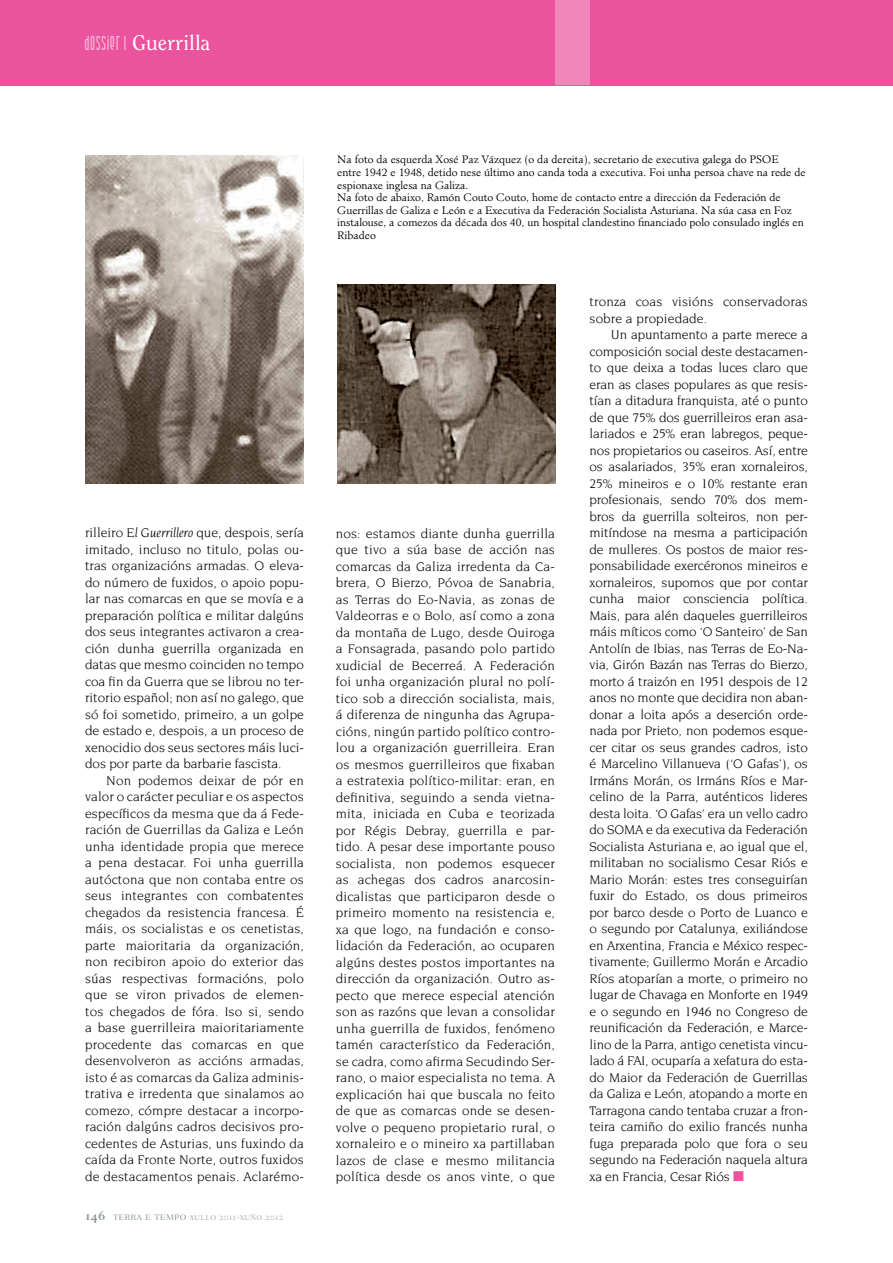
<style>
.page{position:relative;width:893px;height:1263px;background:#fff}
.page>*{position:absolute;margin:0;border:0;box-sizing:border-box;transform-origin:0 0}
.t1{font:21px "Clearface";color:#fff}
.t2{font:13.5px/16.5px "Novarese";letter-spacing:.01em;color:#000;text-align:justify}
.t3{font:300 10.5px/12.6px "Minister";color:#000}
.t4{font:10.5px "Fairfield Light SC";color:#a5afb5}
.s1{font-family:"Andover";color:#f7bad8}
.s2{font-style:italic}
.s3{font-family:"Fairfield Bold SC";font-size:13.5px;color:#8a969d}
.s4{font-size:12px;color:#8a969d}
.s5{color:#eb539e}
</style>
<div class="page">
<div style="left:0;top:0;width:893px;height:85px;background:#eb539e"></div>
<div style="left:555px;top:0;width:34px;height:85px;background:#f186bb"></div>
<img style="left:85px;top:155px;width:219px;height:329px">
<img style="left:337px;top:285px;width:218px;height:199px">
<h1 class="t1" style="left:85px;top:30px;width:127px"><span class="s1">DOSSIER |</span> Guerrilla</h1>
<p class="t2" style="left:85px;top:525px;width:220px">rilleiro <span class="s2">El Guerrillero</span> que, despois, sería imitado, incluso no titulo, polas ou&shy;tras organizacións armadas. O eleva&shy;do número de fuxidos, o apoio popu&shy;lar nas comarcas en que se movía e a preparación política e militar dalgúns dos seus integrantes activaron a crea&shy;ción dunha guerrilla organizada en datas que mesmo coinciden no tempo coa fin da Guerra que se librou no ter&shy;ritorio español; non así no galego, que só foi sometido, primeiro, a un golpe de estado e, despois, a un proceso de xenocidio dos seus sectores máis luci&shy;dos por parte da barbarie fascista.</p>
<p class="t2" style="left:85px;top:772px;width:220px;text-indent:21px">Non podemos deixar de pór en valor o carácter peculiar e os aspectos específicos da mesma que da á Fede&shy;ración de Guerrillas da Galiza e León unha identidade propia que merece a pena destacar. Foi unha guerrilla autóctona que non contaba entre os seus integrantes con combatentes chegados da resistencia francesa. É máis, os socialistas e os cenetistas, parte maioritaria da organización, non recibiron apoio do exterior das súas respectivas formacións, polo que se viron privados de elemen&shy;tos chegados de fóra. Iso si, sendo a base guerrilleira maioritariamente procedente das comarcas en que desenvolveron as accións armadas, isto é as comarcas da Galiza adminis&shy;trativa e irredenta que sinalamos ao comezo, cómpre destacar a incorpo&shy;ración dalgúns cadros decisivos pro&shy;cedentes de Asturias, uns fuxindo da caída da Fronte Norte, outros fuxidos de destacamentos penais. Aclarémo-</p>
<p class="t4" style="left:85px;top:1210px;width:200px"><span class="s3">146</span> <span class="s4">terra e tempo</span> xullo 2011-xuño 2012</p>
<p class="t3" style="left:337px;top:153px;width:470px">Na foto da esquerda Xosé Paz Vázquez (o da dereita), secretario de executiva galega do PSOE<br>entre 1942 e 1948, detido nese último ano canda toda a executiva. Foi unha persoa chave na rede de espionaxe inglesa na Galiza.<br>Na foto de abaixo, Ramón Couto Couto, home de contacto entre a dirección da Federación de Guerrillas de Galiza e León e a Executiva da Federación Socialista Asturiana. Na súa casa en Foz instalouse, a comezos da década dos 40, un hospital clandestino financiado polo consulado inglés en Ribadeo</p>
<p class="t2" style="left:336px;top:525px;width:221px">nos: estamos diante dunha guerrilla que tivo a súa base de acción nas comarcas da Galiza irredenta da Ca&shy;brera, O Bierzo, Póvoa de Sanabria, as Terras do Eo-Navia, as zonas de Valdeorras e o Bolo, así como a zona da montaña de Lugo, desde Quiroga a Fonsagrada, pasando polo partido xudicial de Becerreá. A Federación foi unha organización plural no polí&shy;tico sob a dirección socialista, mais, á diferenza de ningunha das Agrupa&shy;cións, ningún partido político contro&shy;lou a organización guerrilleira. Eran os mesmos guerrilleiros que fixaban a estratexia político-militar: eran, en definitiva, seguindo a senda vietna&shy;mita, iniciada en Cuba e teorizada por Régis Debray, guerrilla e par&shy;tido. A pesar dese importante pouso socialista, non podemos esquecer as achegas dos cadros anarcosin&shy;dicalistas que participaron desde o primeiro momento na resistencia e, xa que logo, na fundación e conso&shy;lidación da Federación, ao ocuparen algúns destes postos importantes na dirección da organización. Outro as&shy;pecto que merece especial atención son as razóns que levan a consolidar unha guerrilla de fuxidos, fenómeno tamén característico da Federación, se cadra, como afirma Secudindo Ser&shy;rano, o maior especialista no tema. A explicación hai que buscala no feito de que as comarcas onde se desen&shy;volve o pequeno propietario rural, o xornaleiro e o mineiro xa partillaban lazos de clase e mesmo militancia política desde os anos vinte, o que</p>
<p class="t2" style="left:589px;top:293px;width:220px">tronza coas visións conservadoras sobre a propiedade.</p>
<p class="t2" style="left:589px;top:326px;width:220px;text-indent:21px">Un apuntamento a parte merece a composición social deste destacamen&shy;to que deixa a todas luces claro que eran as clases populares as que resis&shy;tían a ditadura franquista, até o punto de que 75% dos guerrilleiros eran asa&shy;lariados e 25% eran labregos, peque&shy;nos propietarios ou caseiros. Así, entre os asalariados, 35% eran xornaleiros, 25% mineiros e o 10% restante eran profesionais, sendo 70% dos mem&shy;bros da guerrilla solteiros, non per&shy;mitíndose na mesma a participación de mulleres. Os postos de maior res&shy;ponsabilidade exercéronos mineiros e xornaleiros, supomos que por contar cunha maior consciencia política.<br>Mais, para alén daqueles guerrilleiros máis míticos como ‘O Santeiro’ de San Antolín de Ibias, nas Terras de Eo-Na&shy;via, Girón Bazán nas Terras do Bierzo, morto á traizón en 1951 despois de 12 anos no monte que decidira non aban&shy;donar a loita após a deserción orde&shy;nada por Prieto, non podemos esque&shy;cer citar os seus grandes cadros, isto é Marcelino Villanueva (‘O Gafas’), os Irmáns Morán, os Irmáns Ríos e Mar&shy;celino de la Parra, auténticos lideres desta loita. ‘O Gafas’ era un vello cadro do SOMA e da executiva da Federación Socialista Asturiana e, ao igual que el, militaban no socialismo Cesar Riós e Mario Morán: estes tres conseguirían fuxir do Estado, os dous primeiros por barco desde o Porto de Luanco e o segundo por Catalunya, exiliándose en Arxentina, Francia e México respec&shy;tivamente; Guillermo Morán e Arcadio Ríos atoparían a morte, o primeiro no lugar de Chavaga en Monforte en 1949 e o segundo en 1946 no Congreso de reunificación da Federación, e Marce&shy;lino de la Parra, antigo cenetista vincu&shy;lado á FAI, ocuparía a xefatura do esta&shy;do Maior da Federación de Guerrillas da Galiza e León, atopando a morte en Tarragona cando tentaba cruzar a fron&shy;teira camiño do exilio francés nunha fuga preparada polo que fora o seu segundo na Federación naquela altura xa en Francia, Cesar Riós <span class="s5">■</span></p>
</div>
